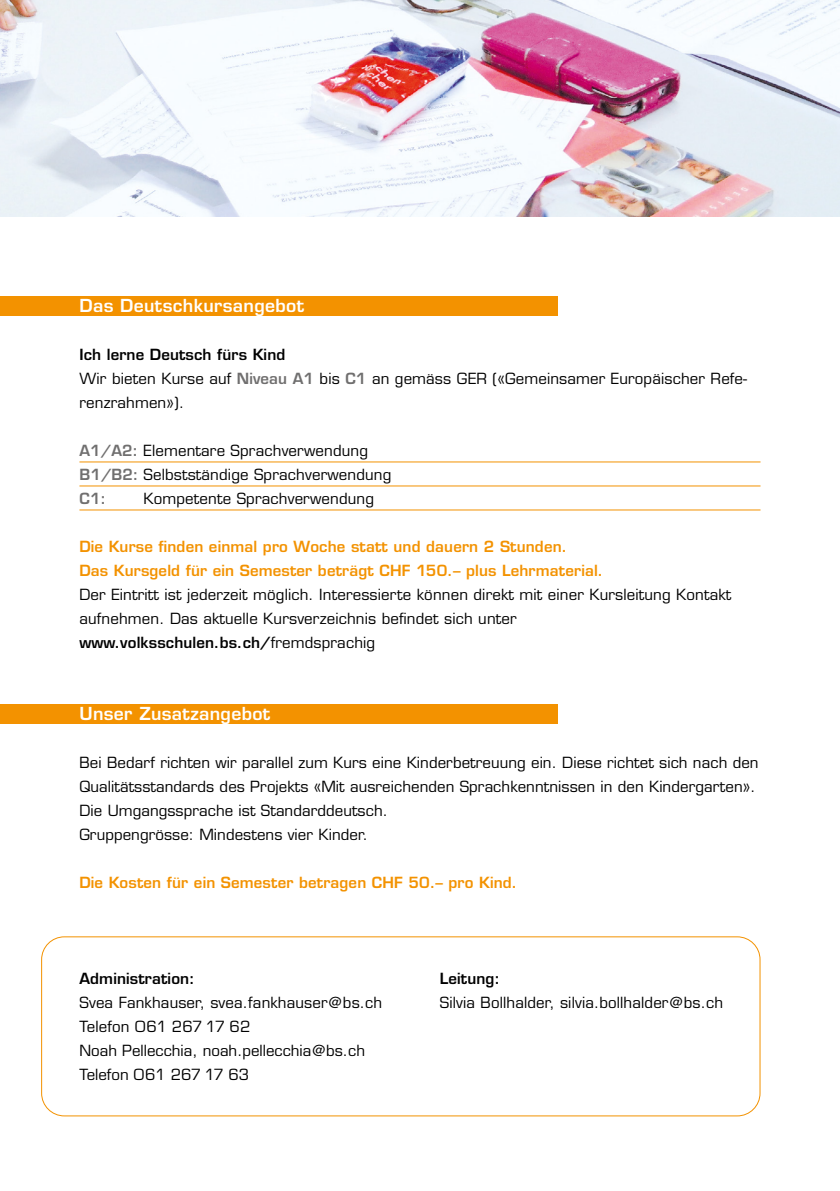
<style>
.page{position:relative;width:840px;height:1191px;background:#fff}
.page>*{position:absolute;margin:0;border:0;box-sizing:border-box;transform-origin:0 0}
.Lauftext_PZ_BS_Liter{font:600 17.6px "Eurostile LT";letter-spacing:.02em;color:#fff}
.Lauftext_PZ_BS_Liter-2{font:15px/24px "Eurostile LT";letter-spacing:.005em;color:#000}
.Lauftext_PZ_BS_Liter-3{font:600 15px "Eurostile LT";letter-spacing:.01em;color:#f39200}
.Linie_1{font:15px "Eurostile LT";letter-spacing:.01em;color:#000}
.Lauftext_PZ_BS_Liter-4{font:600 15px "Eurostile LT";letter-spacing:.01em;color:#000}
.Linie_1-2{font:600 15px "Eurostile LT";color:#706f6f}
.s1{font-weight:600;color:#706f6f}
.s2{font-weight:400}
</style>
<div class="page">
<img style="left:0;top:0;width:839px;height:216px">
<div style="left:41px;top:936px;width:719px;height:180px;border:1px solid #f39200;border-radius:23px"></div>
<div style="left:0;top:296px;width:557px;height:19px;background:#f39200"></div>
<div style="left:0;top:704px;width:557px;height:19px;background:#f39200"></div>
<hr style="left:79px;top:461px;width:681px;height:1px;background:#f39200">
<hr style="left:79px;top:485px;width:681px;height:1px;background:#f39200">
<hr style="left:79px;top:509px;width:681px;height:1px;background:#f39200">
<p class="Lauftext_PZ_BS_Liter" style="left:79px;top:295px;width:226px">Das Deutschkursangebot</p>
<p class="Lauftext_PZ_BS_Liter-4" style="left:79px;top:345px;width:207px">Ich lerne Deutsch fürs Kind</p>
<p class="Lauftext_PZ_BS_Liter-2" style="left:79px;top:367px;width:668px">Wir bieten Kurse auf <span class="s1">Niveau A1</span> bis <span class="s1">C1</span> an gemäss GER («Gemeinsamer Europäischer Refe&shy;renzrahmen»).</p>
<p class="Linie_1" style="left:79px;top:441px;width:290px"><span class="s1">A1/A2:</span> Elementare Sprachverwendung</p>
<p class="Linie_1" style="left:79px;top:465px;width:313px"><span class="s1">B1/B2:</span> Selbstständige Sprachverwendung</p>
<p class="Linie_1-2" style="left:79px;top:489px;width:28px">C1:</p>
<p class="Linie_1" style="left:143px;top:489px;width:232px">Kompetente Sprachverwendung</p>
<p class="Lauftext_PZ_BS_Liter-3" style="left:79px;top:537px;width:489px">Die Kurse finden einmal pro Woche statt und dauern 2 Stunden.</p>
<p class="Lauftext_PZ_BS_Liter-3" style="left:79px;top:561px;width:525px">Das Kursgeld für ein Semester beträgt CHF 150.– plus Lehrmaterial.</p>
<p class="Lauftext_PZ_BS_Liter-2" style="left:79px;top:583px;width:653px">Der Eintritt ist jederzeit möglich. Interessierte können direkt mit einer Kursleitung Kontakt</p>
<p class="Lauftext_PZ_BS_Liter-2" style="left:79px;top:607px;width:438px">aufnehmen. Das aktuelle Kursverzeichnis befindet sich unter</p>
<p class="Lauftext_PZ_BS_Liter-4" style="left:79px;top:633px;width:297px">www.volksschulen.bs.ch/<span class="s2">fremdsprachig</span></p>
<p class="Lauftext_PZ_BS_Liter" style="left:79px;top:703px;width:192px">Unser Zusatzangebot</p>
<p class="Lauftext_PZ_BS_Liter-2" style="left:79px;top:751px;width:680px">Bei Bedarf richten wir parallel zum Kurs eine Kinderbetreuung ein. Diese richtet sich nach den<br>Qualitätsstandards des Projekts «Mit ausreichenden Sprachkenntnissen in den Kindergarten».<br>Die Umgangssprache ist Standarddeutsch.</p>
<p class="Lauftext_PZ_BS_Liter-2" style="left:79px;top:823px;width:290px">Gruppengrösse: Mindestens vier Kinder.</p>
<p class="Lauftext_PZ_BS_Liter-3" style="left:79px;top:873px;width:439px">Die Kosten für ein Semester betragen CHF 50.– pro Kind.</p>
<p class="Lauftext_PZ_BS_Liter-4" style="left:79px;top:969px;width:117px">Administration:</p>
<p class="Lauftext_PZ_BS_Liter-4" style="left:439px;top:969px;width:62px">Leitung:</p>
<p class="Lauftext_PZ_BS_Liter-2" style="left:79px;top:991px;width:304px">Svea Fankhauser, svea.fankhauser@bs.ch</p>
<p class="Lauftext_PZ_BS_Liter-2" style="left:439px;top:991px;width:284px">Silvia Bollhalder, silvia.bollhalder@bs.ch</p>
<p class="Lauftext_PZ_BS_Liter-2" style="left:79px;top:1015px;width:172px">Telefon 061 267 17 62</p>
<p class="Lauftext_PZ_BS_Liter-2" style="left:79px;top:1039px;width:287px">Noah Pellecchia, noah.pellecchia@bs.ch</p>
<p class="Lauftext_PZ_BS_Liter-2" style="left:79px;top:1063px;width:171px">Telefon 061 267 17 63</p>
</div>
